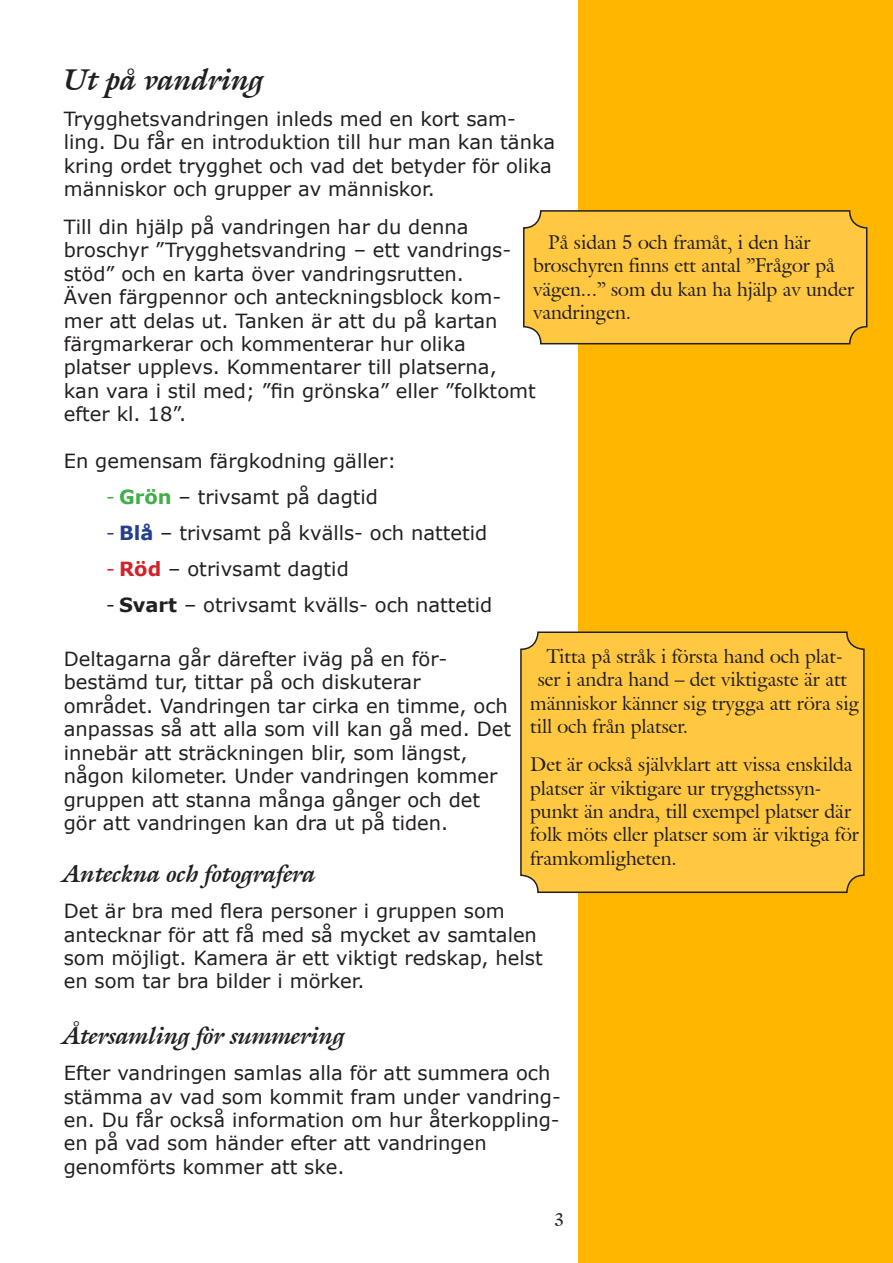
<style>
.page{position:relative;width:893px;height:1263px;background:#fff}
.page>*{position:absolute;margin:0;border:0;box-sizing:border-box;transform-origin:0 0}
.Insidesrubrik_Nivå2{font:italic 700 30px "Galliard IT Cby BT";color:#231f20}
.Insidesrubrik_Nivå3{font:italic 700 24px "Galliard IT Cby BT";color:#231f20}
.Brödtext{font:19.5px/23.4px "Verdana";color:#231f20}
.Brödtext_på_platta_G{font:19.5px/23.4px "Galliard IT Cby BT";color:#231f20}
.Brödtext_efter_punkt{font:19.5px/23.4px "Verdana";color:#231f20}
.Sidnumrering{font:18px "Galliard IT Cby BT";color:#231f20}
.s1{color:#40ae49}
.s2{font-weight:700;color:#40ae49}
.s3{color:#253f8e}
.s4{font-weight:700;color:#253f8e}
.s5{color:#d1232a}
.s6{font-weight:700;color:#d1232a}
.s7{font-weight:700}
</style>
<div class="page">
<div style="left:578px;top:0;width:315px;height:1263px;background:#ffb600"></div>
<div style="left:524px;top:211px;width:343px;height:133px;background:#ffc840;border-radius:17px"></div>
<div style="left:523px;top:210px;width:344px;height:134px;border:2px solid #231f20;border-radius:17px"></div>
<div style="left:521px;top:632px;width:343px;height:260px;background:#ffc840;border-radius:17px"></div>
<div style="left:520px;top:631px;width:345px;height:262px;border:2px solid #231f20;border-radius:17px"></div>
<p class="Insidesrubrik_Nivå2" style="left:64px;top:59px;width:202px">Ut på vandring</p>
<p class="Brödtext" style="left:64px;top:107px;width:493px">Trygghetsvandringen inleds med en kort sam&shy;ling. Du får en introduktion till hur man kan tänka kring ordet trygghet och vad det betyder för olika människor och grupper av människor.</p>
<p class="Brödtext" style="left:64px;top:215px;width:474px">Till din hjälp på vandringen har du denna broschyr ”Trygghetsvandring – ett vandrings&shy;stöd” och en karta över vandringsrutten.<br>Även färgpennor och anteckningsblock kom&shy;mer att delas ut. Tanken är att du på kartan färgmarkerar och kommenterar hur olika platser upplevs. Kommentarer till platserna, kan vara i stil med; ”fin grönska” eller ”folktomt efter kl. 18”.</p>
<p class="Brödtext" style="left:64px;top:449px;width:334px">En gemensam färgkodning gäller:</p>
<p class="Brödtext" style="left:106px;top:485px;width:273px"><span class="s1">-</span> <span class="s2">Grön</span> – trivsamt på dagtid</p>
<p class="Brödtext" style="left:106px;top:521px;width:383px"><span class="s3">-</span> <span class="s4">Blå</span> – trivsamt på kvälls- och nattetid</p>
<p class="Brödtext" style="left:106px;top:557px;width:244px"><span class="s5">-</span> <span class="s6">Röd</span> – otrivsamt dagtid</p>
<p class="Brödtext" style="left:106px;top:593px;width:387px">- <span class="s7">Svart</span> – otrivsamt kvälls- och nattetid</p>
<p class="Brödtext_efter_punkt" style="left:64px;top:647px;width:449px">Deltagarna går därefter iväg på en för&shy;bestämd tur, tittar på och diskuterar området. Vandringen tar cirka en timme, och anpassas så att alla som vill kan gå med. Det innebär att sträckningen blir, som längst, någon kilometer. Under vandringen kommer gruppen att stanna många gånger och det gör att vandringen kan dra ut på tiden.</p>
<p class="Insidesrubrik_Nivå3" style="left:64px;top:857px;width:254px">Anteckna och fotografera</p>
<p class="Brödtext" style="left:64px;top:899px;width:480px">Det är bra med flera personer i gruppen som antecknar för att få med så mycket av samtalen som möjligt. Kamera är ett viktigt redskap, helst en som tar bra bilder i mörker.</p>
<p class="Insidesrubrik_Nivå3" style="left:64px;top:1019px;width:283px">Återsamling för summering</p>
<p class="Brödtext" style="left:64px;top:1061px;width:499px">Efter vandringen samlas alla för att summera och stämma av vad som kommit fram under vandring&shy;en. Du får också information om hur återkoppling&shy;en på vad som händer efter att vandringen genomförts kommer att ske.</p>
<p class="Sidnumrering" style="left:554px;top:1207px;width:11px">3</p>
<p class="Brödtext_på_platta_G" style="left:533px;top:230px;width:323px;text-indent:15px">På sidan 5 och framåt, i den här broschyren finns ett antal ”Frågor på vägen...” som du kan ha hjälp av under vandringen.</p>
<p class="Brödtext_på_platta_G" style="left:547px;top:644px;width:297px">Titta på stråk i första hand och plat-</p>
<p class="Brödtext_på_platta_G" style="left:538px;top:668px;width:311px">ser i andra hand – det viktigaste är att</p>
<p class="Brödtext_på_platta_G" style="left:530px;top:691px;width:330px">människor känner sig trygga att röra sig</p>
<p class="Brödtext_på_platta_G" style="left:530px;top:715px;width:160px">till och från platser.</p>
<p class="Brödtext_på_platta_G" style="left:530px;top:752px;width:330px">Det är också självklart att vissa enskilda platser är viktigare ur trygghetssyn&shy;punkt än andra, till exempel platser där folk möts eller platser som är viktiga för framkomligheten.</p>
</div>
